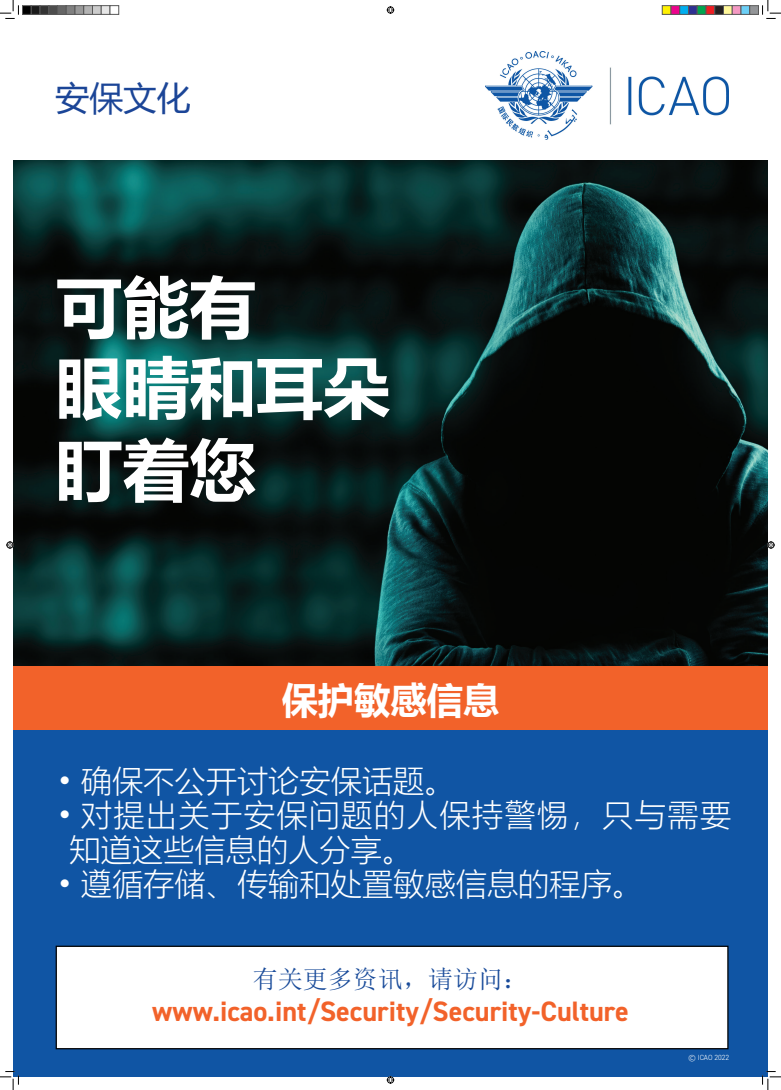
<style>
.page{position:relative;width:781px;height:1090px;background:#fff}
.page>*{position:absolute;margin:0;border:0;box-sizing:border-box;transform-origin:0 0}
.t1{font:700 66.88px "Microsoft Ya Hei";color:#fff}
.t2{font:700 36.25px "Microsoft Ya Hei";color:#fff}
.t3{font:33.75px "Microsoft Ya Hei";color:#1b4597}
.t4{font:300 31.25px "Microsoft Ya Hei";color:#fff}
.t5{font:300 31.25px/34.4px "Microsoft Ya Hei";letter-spacing:.045em;color:#fff}
.t6{font:700 28.12px "DIN2014";color:#f2622a}
.t7{font:25px "Sim Sun";color:#194b9a}
.t8{font:300 7.5px "DIN2014";color:#fff}
</style>
<div class="page">
<div style="left:13px;top:729px;width:755px;height:347px;background:#1055a4"></div>
<img style="left:13px;top:160px;width:755px;height:506px">
<div style="left:56px;top:945px;width:673px;height:104px;background:#fff;border:1px solid #000001"></div>
<div style="left:13px;top:666px;width:755px;height:63px;background:#f2622a"></div>
<img style="left:486px;top:51px;width:243px;height:88px">
<svg style="left:0;top:0;width:19px;height:19px"></svg>
<svg style="left:0;top:1071px;width:19px;height:18px"></svg>
<svg style="left:762px;top:0;width:19px;height:19px"></svg>
<svg style="left:762px;top:1071px;width:19px;height:18px"></svg>
<svg style="left:387px;top:6px;width:7px;height:8px"></svg>
<svg style="left:387px;top:1076px;width:7px;height:7px"></svg>
<svg style="left:6px;top:541px;width:8px;height:7px"></svg>
<svg style="left:767px;top:541px;width:8px;height:7px"></svg>
<div style="left:23px;top:6px;width:8px;height:8px;background:#000"></div>
<div style="left:22px;top:5px;width:10px;height:10px;border:1px solid #595959"></div>
<div style="left:31px;top:6px;width:9px;height:8px;background:#1a1a1a"></div>
<div style="left:31px;top:5px;width:9px;height:10px;border:1px solid #595959"></div>
<div style="left:40px;top:6px;width:9px;height:8px;background:#333"></div>
<div style="left:40px;top:5px;width:9px;height:10px;border:1px solid #595959"></div>
<div style="left:49px;top:6px;width:9px;height:8px;background:#4d4d4d"></div>
<div style="left:48px;top:5px;width:10px;height:10px;border:1px solid #595959"></div>
<div style="left:58px;top:6px;width:8px;height:8px;background:#666"></div>
<div style="left:57px;top:5px;width:10px;height:10px;border:1px solid #595959"></div>
<div style="left:66px;top:6px;width:9px;height:8px;background:#808080"></div>
<div style="left:66px;top:5px;width:9px;height:10px;border:1px solid #595959"></div>
<div style="left:75px;top:6px;width:9px;height:8px;background:#999"></div>
<div style="left:75px;top:5px;width:9px;height:10px;border:1px solid #595959"></div>
<div style="left:84px;top:6px;width:9px;height:8px;background:#b3b3b3"></div>
<div style="left:83px;top:5px;width:10px;height:10px;border:1px solid #595959"></div>
<div style="left:93px;top:6px;width:8px;height:8px;background:#ccc"></div>
<div style="left:92px;top:5px;width:10px;height:10px;border:1px solid #595959"></div>
<div style="left:101px;top:6px;width:9px;height:8px;background:#e6e6e6"></div>
<div style="left:101px;top:5px;width:9px;height:10px;border:1px solid #595959"></div>
<div style="left:110px;top:5px;width:9px;height:10px;border:1px solid #595959"></div>
<div style="left:662px;top:6px;width:9px;height:8px;background:#fff101"></div>
<div style="left:662px;top:5px;width:9px;height:10px;border:1px solid #595959"></div>
<div style="left:671px;top:6px;width:9px;height:8px;background:#ed028c"></div>
<div style="left:671px;top:5px;width:9px;height:10px;border:1px solid #595959"></div>
<div style="left:680px;top:6px;width:8px;height:8px;background:#00aeef"></div>
<div style="left:679px;top:5px;width:10px;height:10px;border:1px solid #595959"></div>
<div style="left:688px;top:6px;width:9px;height:8px;background:#2e3092"></div>
<div style="left:688px;top:5px;width:10px;height:10px;border:1px solid #595959"></div>
<div style="left:697px;top:6px;width:9px;height:8px;background:#00a54f"></div>
<div style="left:697px;top:5px;width:9px;height:10px;border:1px solid #595959"></div>
<div style="left:706px;top:6px;width:9px;height:8px;background:#ee1d23"></div>
<div style="left:706px;top:5px;width:9px;height:10px;border:1px solid #595959"></div>
<div style="left:715px;top:6px;width:8px;height:8px;background:#231f20"></div>
<div style="left:714px;top:5px;width:10px;height:10px;border:1px solid #595959"></div>
<div style="left:723px;top:6px;width:9px;height:8px;background:#fff79a"></div>
<div style="left:723px;top:5px;width:10px;height:10px;border:1px solid #595959"></div>
<div style="left:732px;top:6px;width:9px;height:8px;background:#f499c2"></div>
<div style="left:732px;top:5px;width:9px;height:10px;border:1px solid #595959"></div>
<div style="left:741px;top:6px;width:9px;height:8px;background:#6bcff6"></div>
<div style="left:741px;top:5px;width:9px;height:10px;border:1px solid #595959"></div>
<div style="left:750px;top:6px;width:8px;height:8px;background:#939598"></div>
<div style="left:749px;top:5px;width:10px;height:10px;border:1px solid #595959"></div>
<p class="t3" style="left:56px;top:75px;width:136px">安保文化</p>
<p class="t1" style="left:56px;top:260px;width:202px">可能有</p>
<p class="t1" style="left:56px;top:340px;width:336px">眼睛和耳朵</p>
<p class="t1" style="left:56px;top:423px;width:202px">盯着您</p>
<p class="t2" style="left:282px;top:674px;width:219px">保护敏感信息</p>
<p class="t4" style="left:58px;top:759px;width:399px">• 确保不公开讨论安保话题。</p>
<p class="t5" style="left:70px;top:797px;width:663px;text-indent:-11px">• 对提出关于安保问题的人保持警惕，只与需要知道这些信息的人分享。</p>
<p class="t4" style="left:58px;top:863px;width:586px">• 遵循存储、传输和处置敏感信息的程序。</p>
<p class="t7" style="left:253px;top:965px;width:276px">有关更多资讯，请访问：</p>
<p class="t6" style="left:152px;top:992px;width:478px">www.icao.int/Security/Security-Culture</p>
<p class="t8" style="left:689px;top:1052px;width:42px">© ICAO 2022</p>
</div>
